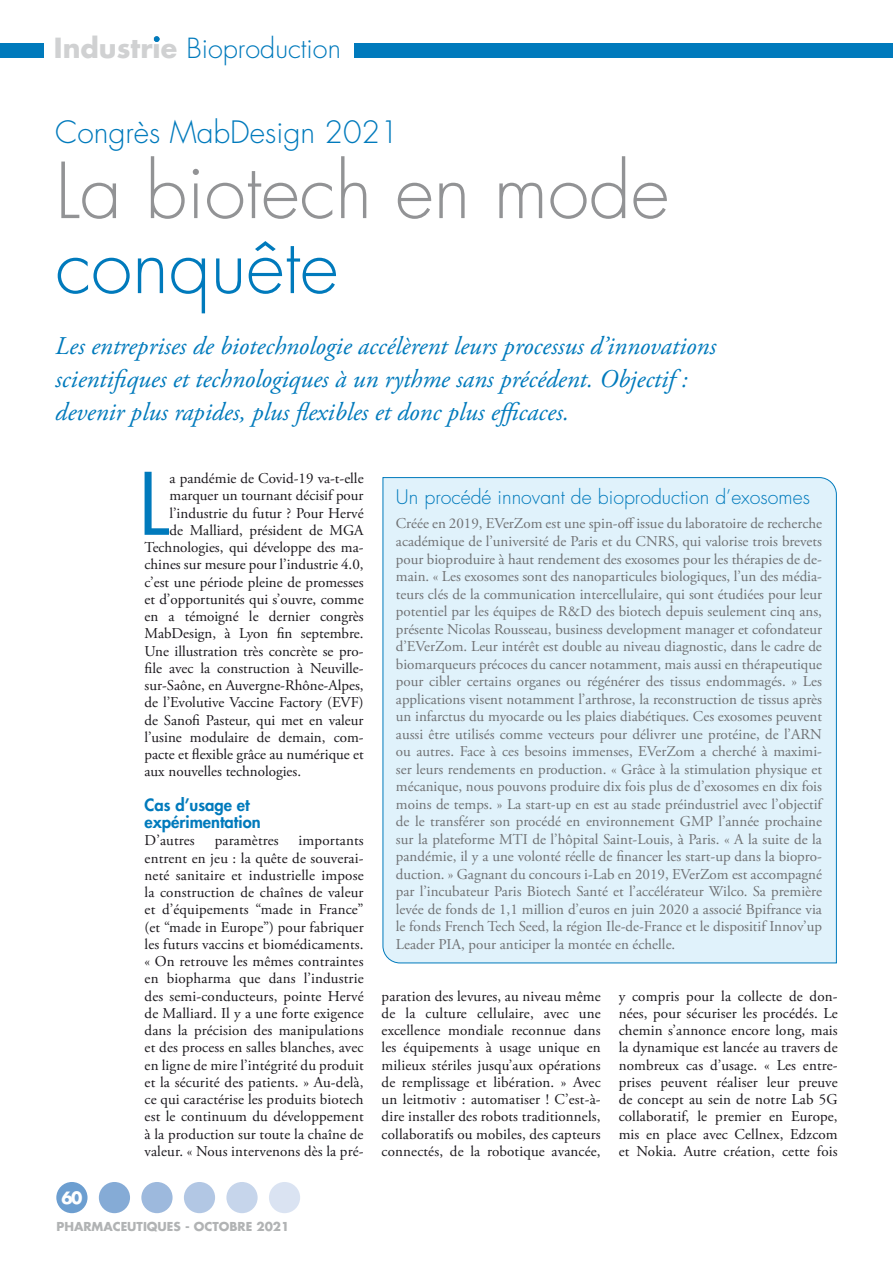
<style>
.page{position:relative;width:893px;height:1263px;background:#fff}
.page>*{position:absolute;margin:0;border:0;box-sizing:border-box;transform-origin:0 0}
.t1{font:83.7px "Futura Std";color:#007abc}
.t2{font:300 75px "Futura Std";color:#929395}
.t3{font:300 75px "Futura Std";color:#007abc}
.t4{font:300 30px "Futura Std";color:#007abc}
.t5{font:300 27px "Futura Std";color:#007abc}
.t6{font:italic 25.5px/33px "Adobe Garamond Pro";color:#007abc}
.t7{font:300 19.5px "Futura Std";color:#007abc}
.t8{font:800 16.5px/17.2px "Futura Std";color:#007abc}
.t9{font:700 16.5px "Futura Std";color:#fff}
.t10{font:15px/17.2px "Adobe Garamond Pro";color:#1a171c;text-align:justify}
.t11{font:15px/17.5px "Adobe Garamond Pro";color:#707173;text-align:justify}
.t12{font:700 12px "Futura Std";color:#b1b3b4}
.s1{font-weight:700;color:#d0d1d2}
</style>
<div class="page">
<div style="left:0;top:43px;width:893px;height:15px;background:#007abc"></div>
<div style="left:45px;top:36px;width:309px;height:35px;background:#fff"></div>
<div style="left:269px;top:1182px;width:31px;height:31px;background:#dae3f2;border-radius:50%"></div>
<div style="left:226px;top:1182px;width:32px;height:31px;background:#c6d5eb;border-radius:50%"></div>
<div style="left:184px;top:1182px;width:31px;height:31px;background:#b2c7e4;border-radius:50%"></div>
<div style="left:141px;top:1182px;width:32px;height:31px;background:#9db9dd;border-radius:50%"></div>
<div style="left:99px;top:1182px;width:31px;height:31px;background:#85abd6;border-radius:50%"></div>
<div style="left:56px;top:1182px;width:32px;height:31px;background:#6c9ed0;border-radius:50%"></div>
<svg style="left:154px;top:36px;width:5px;height:6px"></svg>
<div style="left:382px;top:477px;width:455px;height:486px;background:#e0f2fb"></div>
<h3 class="t5" style="left:54px;top:32px;width:288px"><span class="s1">Industrie</span> Bioproduction</h3>
<h3 class="t4" style="left:55px;top:114px;width:345px">Congrès MabDesign 2021</h3>
<h2 class="t2" style="left:55px;top:145px;width:615px">La biotech en mode</h2>
<h2 class="t3" style="left:55px;top:220px;width:285px">conquête</h2>
<h3 class="t6" style="left:55px;top:330px;width:662px">Les entreprises de biotechnologie accélèrent leurs processus d’innovations scientifiques et technologiques à un rythme sans précédent. Objectif : devenir plus rapides, plus flexibles et donc plus efficaces.</h3>
<h1 class="t1" style="left:138px;top:451px;width:33px">L</h1>
<p class="t10" style="left:170px;top:470px;width:196px">a pandémie de Covid-19 va-t-elle</p>
<p class="t10" style="left:170px;top:487px;width:196px">marquer un tournant décisif pour</p>
<p class="t10" style="left:170px;top:505px;width:196px">l’industrie du futur ? Pour Hervé</p>
<p class="t10" style="left:170px;top:522px;width:196px">de Malliard, président de MGA</p>
<p class="t10" style="left:145px;top:539px;width:221px">Technologies, qui développe des ma-</p>
<p class="t10" style="left:145px;top:556px;width:221px">chines sur mesure pour l’industrie 4.0,</p>
<p class="t10" style="left:145px;top:574px;width:221px">c’est une période pleine de promesses</p>
<p class="t10" style="left:145px;top:591px;width:221px">et d’opportunités qui s’ouvre, comme</p>
<p class="t10" style="left:145px;top:608px;width:221px">en a témoigné le dernier congrès</p>
<p class="t10" style="left:145px;top:625px;width:220px">MabDesign, à Lyon fin septembre.</p>
<p class="t10" style="left:145px;top:643px;width:221px">Une illustration très concrète se pro-</p>
<p class="t10" style="left:145px;top:660px;width:221px">file avec la construction à Neuville-</p>
<p class="t10" style="left:145px;top:677px;width:221px">sur-Saône, en Auvergne-Rhône-Alpes,</p>
<p class="t10" style="left:145px;top:694px;width:221px">de l’Evolutive Vaccine Factory (EVF)</p>
<p class="t10" style="left:145px;top:712px;width:220px">de Sanofi Pasteur, qui met en valeur</p>
<p class="t10" style="left:145px;top:729px;width:221px">l’usine modulaire de demain, com-</p>
<p class="t10" style="left:145px;top:746px;width:221px">pacte et flexible grâce au numérique et</p>
<p class="t10" style="left:145px;top:763px;width:158px">aux nouvelles technologies.</p>
<p class="t8" style="left:145px;top:796px;width:118px">Cas d’usage et expérimentation</p>
<p class="t10" style="left:145px;top:832px;width:52px">D’autres</p>
<p class="t10" style="left:215px;top:832px;width:66px">paramètres</p>
<p class="t10" style="left:145px;top:832px;width:221px;text-indent:154px">importants entrent en jeu : la quête de souverai&shy;neté sanitaire et industrielle impose la construction de chaînes de valeur et d’équipements “made in France” (et “made in Europe”) pour fabriquer les futurs vaccins et biomédicaments. « On retrouve les mêmes contraintes en biopharma que dans l’industrie des semi-conducteurs, pointe Hervé de Malliard. Il y a une forte exigence dans la précision des manipulations et des process en salles blanches, avec en ligne de mire l’intégrité du produit et la sécurité des patients. » Au-delà, ce qui caractérise les produits biotech est le continuum du développement à la production sur toute la chaîne de valeur. « Nous intervenons dès la pré-</p>
<p class="t9" style="left:61px;top:1187px;width:22px">60</p>
<p class="t12" style="left:57px;top:1219px;width:234px">PHARMACEUTIQUES - OCTOBRE 2021</p>
<h3 class="t7" style="left:396px;top:485px;width:416px">Un procédé innovant de bioproduction d’exosomes</h3>
<p class="t11" style="left:396px;top:515px;width:428px">Créée en 2019, EVerZom est une spin-off issue du laboratoire de recherche académique de l’université de Paris et du CNRS, qui valorise trois brevets pour bioproduire à haut rendement des exosomes pour les thérapies de de&shy;main. « Les exosomes sont des nanoparticules biologiques, l’un des média&shy;teurs clés de la communication intercellulaire, qui sont étudiées pour leur potentiel par les équipes de R&amp;D des biotech depuis seulement cinq ans, présente Nicolas Rousseau, business development manager et cofondateur d’EVerZom. Leur intérêt est double au niveau diagnostic, dans le cadre de biomarqueurs précoces du cancer notamment, mais aussi en thérapeutique pour cibler certains organes ou régénérer des tissus endommagés. » Les applications visent notamment l’arthrose, la reconstruction de tissus après un infarctus du myocarde ou les plaies diabétiques. Ces exosomes peuvent aussi être utilisés comme vecteurs pour délivrer une protéine, de l’ARN ou autres. Face à ces besoins immenses, EVerZom a cherché à maximi&shy;ser leurs rendements en production. « Grâce à la stimulation physique et mécanique, nous pouvons produire dix fois plus de d’exosomes en dix fois moins de temps. » La start-up en est au stade préindustriel avec l’objectif de le transférer son procédé en environnement GMP l’année prochaine sur la plateforme MTI de l’hôpital Saint-Louis, à Paris. « A la suite de la pandémie, il y a une volonté réelle de financer les start-up dans la biopro&shy;duction. » Gagnant du concours i-Lab en 2019, EVerZom est accompagné par l’incubateur Paris Biotech Santé et l’accélérateur Wilco. Sa première levée de fonds de 1,1 million d’euros en juin 2020 a associé Bpifrance via le fonds French Tech Seed, la région Ile-de-France et le dispositif Innov’up Leader PIA, pour anticiper la montée en échelle.</p>
<p class="t10" style="left:382px;top:988px;width:221px">paration des levures, au niveau même de la culture cellulaire, avec une excellence mondiale reconnue dans les équipements à usage unique en milieux stériles jusqu’aux opérations de remplissage et libération. » Avec un leitmotiv : automatiser ! C’est-à&shy;dire installer des robots traditionnels, collaboratifs ou mobiles, des capteurs connectés, de la robotique avancée,</p>
<p class="t10" style="left:619px;top:988px;width:221px">y compris pour la collecte de don&shy;nées, pour sécuriser les procédés. Le chemin s’annonce encore long, mais la dynamique est lancée au travers de nombreux cas d’usage. « Les entre&shy;prises peuvent réaliser leur preuve de concept au sein de notre Lab 5G collaboratif, le premier en Europe, mis en place avec Cellnex, Edzcom et Nokia. Autre création, cette fois</p>
</div>
